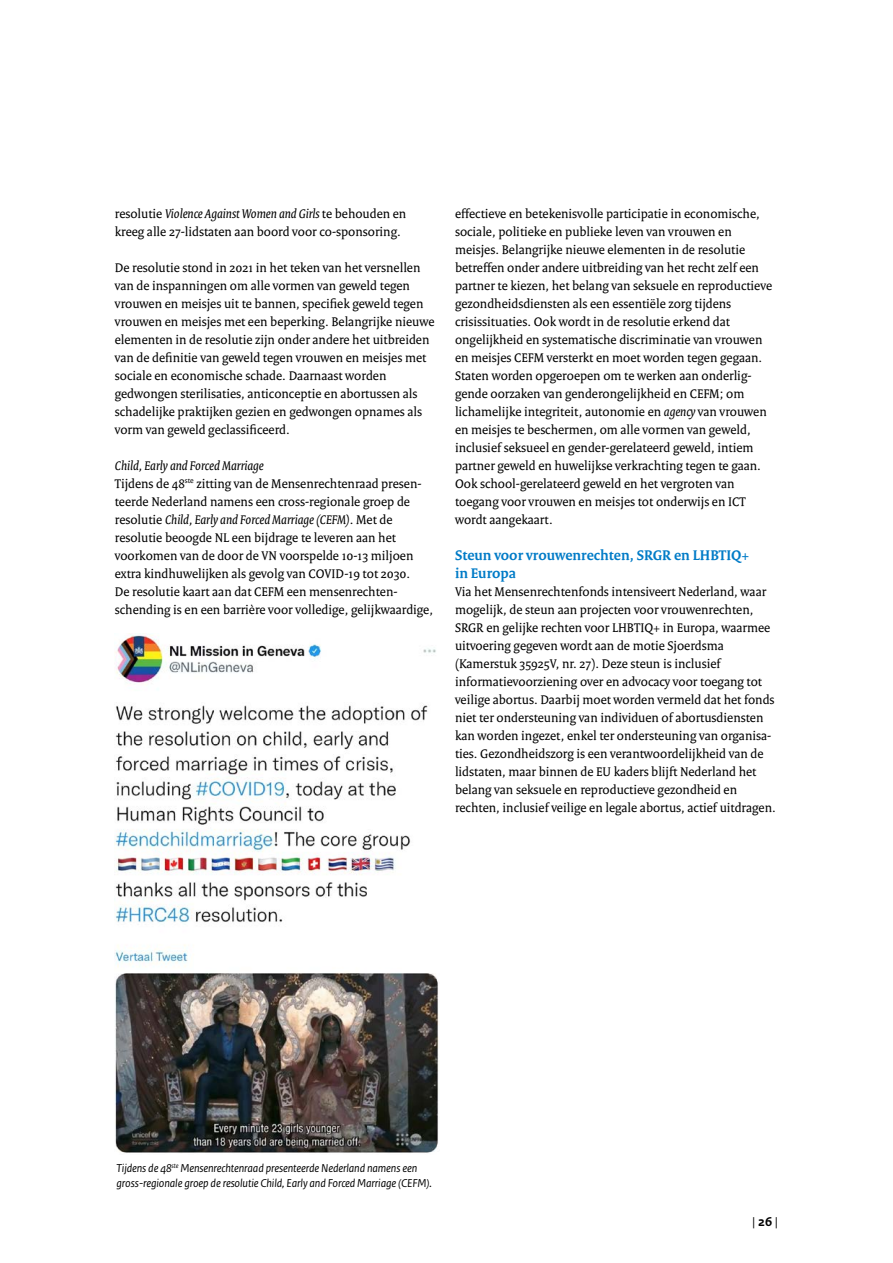
<style>
.page{position:relative;width:893px;height:1263px;background:#fff}
.page>*{position:absolute;margin:0;border:0;box-sizing:border-box;transform-origin:0 0}
.t1{font:700 15px/18px "Rijksoverheid Serif";color:#007bc7}
.t2{font:13.5px/18px "Rijksoverheid Serif";color:#000}
.t3{font:13.5px "Rijksoverheid Sans Text";color:#000}
.t4{font:italic 12px/15px "Rijksoverheid Sans Text";letter-spacing:-.01em;color:#000}
.s1{font-style:italic}
.s2{font-weight:700}
</style>
<div class="page">
<img style="left:115px;top:633px;width:324px;height:520px">
<p class="t2" style="left:115px;top:204px;width:293px">resolutie <span class="s1">Violence Against Women and Girls</span> te behouden en kreeg alle 27-lidstaten aan boord voor co-sponsoring.</p>
<p class="t2" style="left:115px;top:258px;width:321px">De resolutie stond in 2021 in het teken van het versnellen van de inspanningen om alle vormen van geweld tegen vrouwen en meisjes uit te bannen, specifiek geweld tegen vrouwen en meisjes met een beperking. Belangrijke nieuwe elementen in de resolutie zijn onder andere het uitbreiden van de definitie van geweld tegen vrouwen en meisjes met sociale en economische schade. Daarnaast worden gedwongen sterilisaties, anticonceptie en abortussen als schadelijke praktijken gezien en gedwongen opnames als vorm van geweld geclassificeerd.</p>
<p class="t2" style="left:115px;top:456px;width:320px"><span class="s1">Child, Early and Forced Marriage<br></span>Tijdens de 48<sup>ste</sup> zitting van de Mensenrechtenraad presen&shy;teerde Nederland namens een cross-regionale groep de resolutie <span class="s1">Child, Early and Forced Marriage (CEFM)</span>. Met de resolutie beoogde NL een bijdrage te leveren aan het voorkomen van de door de VN voorspelde 10-13 miljoen extra kindhuwelijken als gevolg van COVID-19 tot 2030.<br>De resolutie kaart aan dat CEFM een mensenrechten&shy;schending is en een barrière voor volledige, gelijkwaardige,</p>
<p class="t2" style="left:455px;top:204px;width:319px">effectieve en betekenisvolle participatie in economische, sociale, politieke en publieke leven van vrouwen en meisjes. Belangrijke nieuwe elementen in de resolutie betreffen onder andere uitbreiding van het recht zelf een partner te kiezen, het belang van seksuele en reproductieve gezondheidsdiensten als een essentiële zorg tijdens crisissituaties. Ook wordt in de resolutie erkend dat ongelijkheid en systematische discriminatie van vrouwen en meisjes CEFM versterkt en moet worden tegen gegaan.<br>Staten worden opgeroepen om te werken aan onderlig&shy;gende oorzaken van genderongelijkheid en CEFM; om lichamelijke integriteit, autonomie en <span class="s1">agency</span> van vrouwen en meisjes te beschermen, om alle vormen van geweld, inclusief seksueel en gender-gerelateerd geweld, intiem partner geweld en huwelijkse verkrachting tegen te gaan.<br>Ook school-gerelateerd geweld en het vergroten van toegang voor vrouwen en meisjes tot onderwijs en ICT wordt aangekaart.</p>
<p class="t1" style="left:455px;top:546px;width:296px">Steun voor vrouwenrechten, SRGR en LHBTIQ+ in Europa</p>
<p class="t2" style="left:455px;top:582px;width:322px">Via het Mensenrechtenfonds intensiveert Nederland, waar mogelijk, de steun aan projecten voor vrouwenrechten, SRGR en gelijke rechten voor LHBTIQ+ in Europa, waarmee uitvoering gegeven wordt aan de motie Sjoerdsma (Kamerstuk 35925V, nr. 27). Deze steun is inclusief informatievoorziening over en advocacy voor toegang tot veilige abortus. Daarbij moet worden vermeld dat het fonds niet ter ondersteuning van individuen of abortusdiensten kan worden ingezet, enkel ter ondersteuning van organisa&shy;ties. Gezondheidszorg is een verantwoordelijkheid van de lidstaten, maar binnen de EU kaders blijft Nederland het belang van seksuele en reproductieve gezondheid en rechten, inclusief veilige en legale abortus, actief uitdragen.</p>
<p class="t4" style="left:117px;top:1161px;width:317px">Tijdens de 48<sup>ste</sup> Mensenrechtenraad presenteerde Nederland namens een gross-regionale groep de resolutie Child, Early and Forced Marriage (CEFM).</p>
<p class="t3" style="left:752px;top:1214px;width:27px">| <span class="s2">26</span> |</p>
</div>
